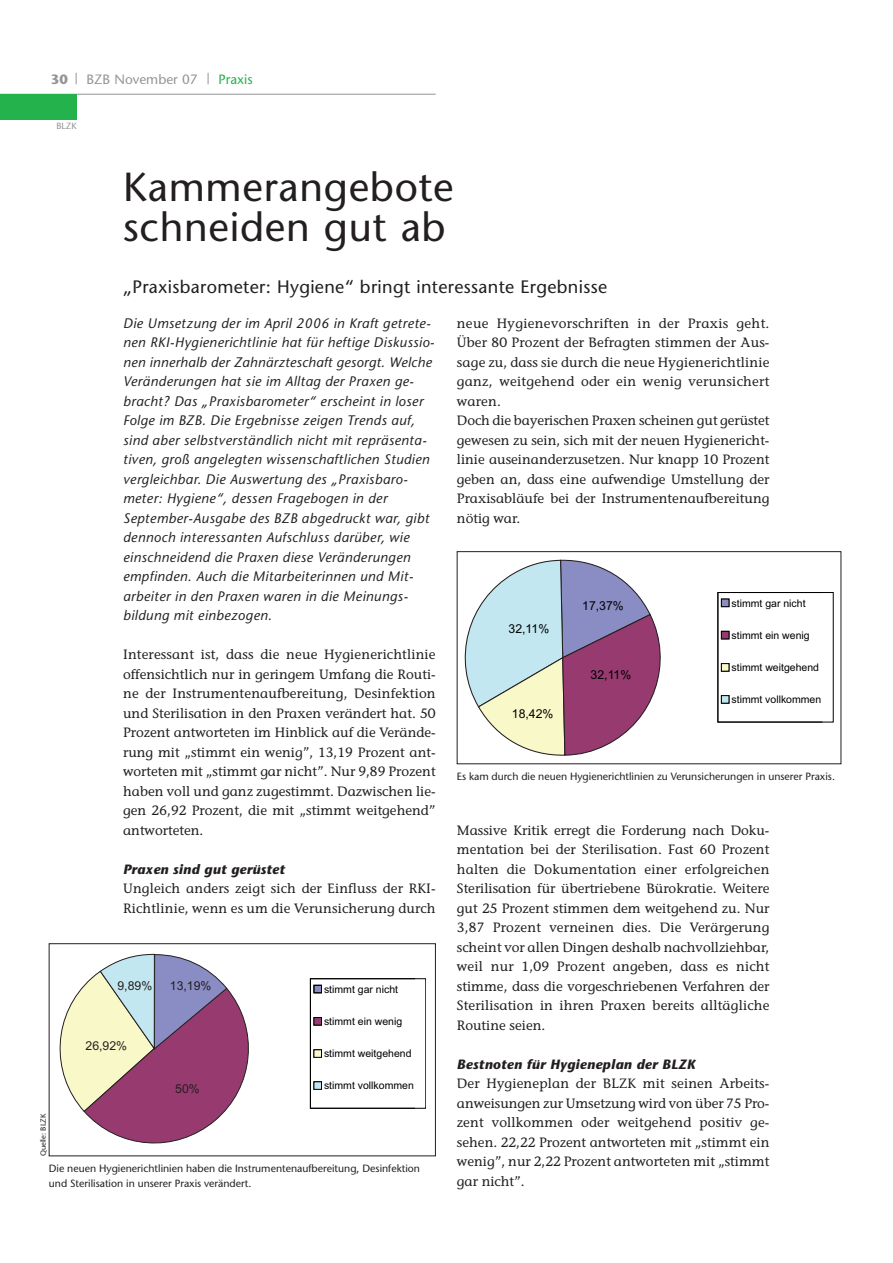
<style>
.page{position:relative;width:893px;height:1263px;background:#fff}
.page>*{position:absolute;margin:0;border:0;box-sizing:border-box;transform-origin:0 0}
.t1{font:40.5px/40.5px "Stone Sans";letter-spacing:.015em;color:#231f20}
.t2{font:18px "Stone Sans";letter-spacing:.015em;color:#231f20}
.t3{font:italic 13.8px/19.5px "Stone Sans";letter-spacing:.03em;color:#231f20}
.t4{font:13.5px/19.5px "Stone Informal";color:#231f20;text-align:justify}
.t5{font:italic 700 13.5px "Stone Sans";letter-spacing:.02em;color:#231f20}
.t6{font:13.5px "Stone Sans";color:#939598}
.t7{font:13.5px "Stone Sans";color:#23b24b}
.t8{font:700 13.5px "Stone Sans";color:#939598}
.t9{font:12.3px "Arial";color:#000}
.t10{font:12.3px "Arial";color:#231f20}
.t11{font:10.5px/15px "Stone Sans";color:#231f20}
.t12{font:10.5px "Arial";color:#000}
.t13{font:9px "Stone Sans";color:#939598}
.t14{font:7.5px "Stone Sans";color:#231f20}
</style>
<div class="page">
<hr style="left:0;top:94px;width:436px;height:1px;background:#939598">
<div style="left:0;top:94px;width:76px;height:25px;background:#23b24b"></div>
<div style="left:314px;top:985px;width:7px;height:7px;background:#8a8dc4"></div>
<div style="left:310px;top:978px;width:116px;height:130px;border:1px solid #000"></div>
<div style="left:314px;top:985px;width:8px;height:8px;border:1px solid #000"></div>
<div style="left:314px;top:1018px;width:7px;height:7px;background:#963a6f"></div>
<div style="left:314px;top:1017px;width:8px;height:8px;border:1px solid #000"></div>
<div style="left:314px;top:1050px;width:7px;height:7px;background:#f9f8c8"></div>
<div style="left:314px;top:1050px;width:8px;height:7px;border:1px solid #000"></div>
<div style="left:314px;top:1082px;width:7px;height:7px;background:#c3e7f1"></div>
<div style="left:314px;top:1082px;width:8px;height:7px;border:1px solid #000"></div>
<svg style="left:59px;top:954px;width:190px;height:190px"></svg>
<div style="left:49px;top:943px;width:387px;height:213px;border:1px solid #231f20"></div>
<svg style="left:456px;top:559px;width:205px;height:197px"></svg>
<div style="left:722px;top:599px;width:7px;height:7px;background:#8a8dc4"></div>
<div style="left:721px;top:599px;width:8px;height:8px;border:1px solid #000"></div>
<div style="left:722px;top:632px;width:7px;height:7px;background:#963a6f"></div>
<div style="left:721px;top:631px;width:8px;height:8px;border:1px solid #000"></div>
<div style="left:722px;top:664px;width:7px;height:7px;background:#f9f8c8"></div>
<div style="left:721px;top:663px;width:8px;height:8px;border:1px solid #000"></div>
<div style="left:722px;top:696px;width:7px;height:7px;background:#c3e7f1"></div>
<div style="left:721px;top:695px;width:8px;height:8px;border:1px solid #000"></div>
<div style="left:457px;top:551px;width:384px;height:213px;border:1px solid #231f20"></div>
<p class="t8" style="left:51px;top:74px;width:19px">30</p>
<p class="t6" style="left:87px;top:74px;width:113px">BZB November 07</p>
<p class="t7" style="left:218px;top:74px;width:36px">Praxis</p>
<p class="t13" style="left:56px;top:122px;width:22px">BLZK</p>
<h1 class="t1" style="left:123px;top:170px;width:332px">Kammerangebote schneiden gut ab</h1>
<h2 class="t2" style="left:123px;top:280px;width:485px">„Praxisbarometer: Hygiene“ bringt interessante Ergebnisse</h2>
<p class="t3" style="left:123px;top:315px;width:313px">Die Umsetzung der im April 2006 in Kraft getrete&shy;nen RKI-Hygienerichtlinie hat für heftige Diskussio&shy;nen innerhalb der Zahnärzteschaft gesorgt. Welche Veränderungen hat sie im Alltag der Praxen ge&shy;bracht? Das „Praxisbarometer“ erscheint in loser Folge im BZB. Die Ergebnisse zeigen Trends auf, sind aber selbstverständlich nicht mit repräsenta&shy;tiven, groß angelegten wissenschaftlichen Studien vergleichbar. Die Auswertung des „Praxisbaro&shy;meter: Hygiene“, dessen Fragebogen in der September-Ausgabe des BZB abgedruckt war, gibt dennoch interessanten Aufschluss darüber, wie einschneidend die Praxen diese Veränderungen empfinden. Auch die Mitarbeiterinnen und Mit&shy;arbeiter in den Praxen waren in die Meinungs&shy;bildung mit einbezogen.</p>
<p class="t4" style="left:123px;top:646px;width:314px">Interessant ist, dass die neue Hygienerichtlinie offensichtlich nur in geringem Umfang die Routi&shy;ne der Instrumentenaufbereitung, Desinfektion und Sterilisation in den Praxen verändert hat. 50<br>Prozent antworteten im Hinblick auf die Verände&shy;rung mit „stimmt ein wenig”, 13,19 Prozent ant&shy;worteten mit „stimmt gar nicht”. Nur 9,89 Prozent haben voll und ganz zugestimmt. Dazwischen lie&shy;gen 26,92 Prozent, die mit „stimmt weitgehend” antworteten.</p>
<p class="t5" style="left:123px;top:864px;width:163px">Praxen sind gut gerüstet</p>
<p class="t4" style="left:123px;top:880px;width:314px">Ungleich anders zeigt sich der Einfluss der RKI-<br>Richtlinie, wenn es um die Verunsicherung durch</p>
<p class="t4" style="left:457px;top:315px;width:314px;text-align:left">neue Hygienevorschriften in der Praxis geht.<br>Über 80 Prozent der Befragten stimmen der Aus&shy;sage zu, dass sie durch die neue Hygienerichtlinie ganz, weitgehend oder ein wenig verunsichert waren.<br>Doch die bayerischen Praxen scheinen gut gerüstet gewesen zu sein, sich mit der neuen Hygienericht&shy;linie auseinanderzusetzen. Nur knapp 10 Prozent geben an, dass eine aufwendige Umstellung der Praxisabläufe bei der Instrumentenaufbereitung nötig war.</p>
<p class="t12" style="left:731px;top:599px;width:76px">stimmt gar nicht</p>
<p class="t12" style="left:731px;top:631px;width:80px">stimmt ein wenig</p>
<p class="t12" style="left:731px;top:664px;width:89px">stimmt weitgehend</p>
<p class="t12" style="left:731px;top:695px;width:91px">stimmt vollkommen</p>
<p class="t9" style="left:582px;top:601px;width:43px">17,37%</p>
<p class="t9" style="left:509px;top:624px;width:42px">32,11%</p>
<p class="t9" style="left:591px;top:670px;width:42px">32,11%</p>
<p class="t9" style="left:512px;top:709px;width:43px">18,42%</p>
<p class="t11" style="left:457px;top:770px;width:380px">Es kam durch die neuen Hygienerichtlinien zu Verunsicherungen in unserer Praxis.</p>
<p class="t4" style="left:457px;top:822px;width:314px">Massive Kritik erregt die Forderung nach Doku&shy;mentation bei der Sterilisation. Fast 60 Prozent halten die Dokumentation einer erfolgreichen Sterilisation für übertriebene Bürokratie. Weitere gut 25 Prozent stimmen dem weitgehend zu. Nur 3,87 Prozent verneinen dies. Die Verärgerung scheint vor allen Dingen deshalb nachvollziehbar, weil nur 1,09 Prozent angeben, dass es nicht stimme, dass die vorgeschriebenen Verfahren der Sterilisation in ihren Praxen bereits alltägliche Routine seien.</p>
<p class="t5" style="left:457px;top:1059px;width:240px">Bestnoten für Hygieneplan der BLZK</p>
<p class="t4" style="left:457px;top:1075px;width:314px">Der Hygieneplan der BLZK mit seinen Arbeits&shy;anweisungen zur Umsetzung wird von über 75 Pro&shy;zent vollkommen oder weitgehend positiv ge&shy;sehen. 22,22 Prozent antworteten mit „stimmt ein wenig”, nur 2,22 Prozent antworteten mit „stimmt gar nicht”.</p>
<p class="t10" style="left:117px;top:981px;width:36px">9,89%</p>
<p class="t10" style="left:170px;top:982px;width:43px">13,19%</p>
<p class="t12" style="left:324px;top:985px;width:76px">stimmt gar nicht</p>
<p class="t12" style="left:324px;top:1017px;width:80px">stimmt ein wenig</p>
<p class="t12" style="left:324px;top:1050px;width:89px">stimmt weitgehend</p>
<p class="t12" style="left:324px;top:1081px;width:91px">stimmt vollkommen</p>
<p class="t10" style="left:86px;top:1041px;width:43px">26,92%</p>
<p class="t12" style="left:175px;top:1081px;width:23px">50%</p>
<p class="t10" style="left:175px;top:1084px;width:26px">50%</p>
<p class="t14" style="left:40px;top:1156px;width:44px;rotate:-90deg">Quelle: BLZK</p>
<p class="t11" style="left:49px;top:1162px;width:373px">Die neuen Hygienerichtlinien haben die Instrumentenaufbereitung, Desinfektion und Sterilisation in unserer Praxis verändert.</p>
</div>
